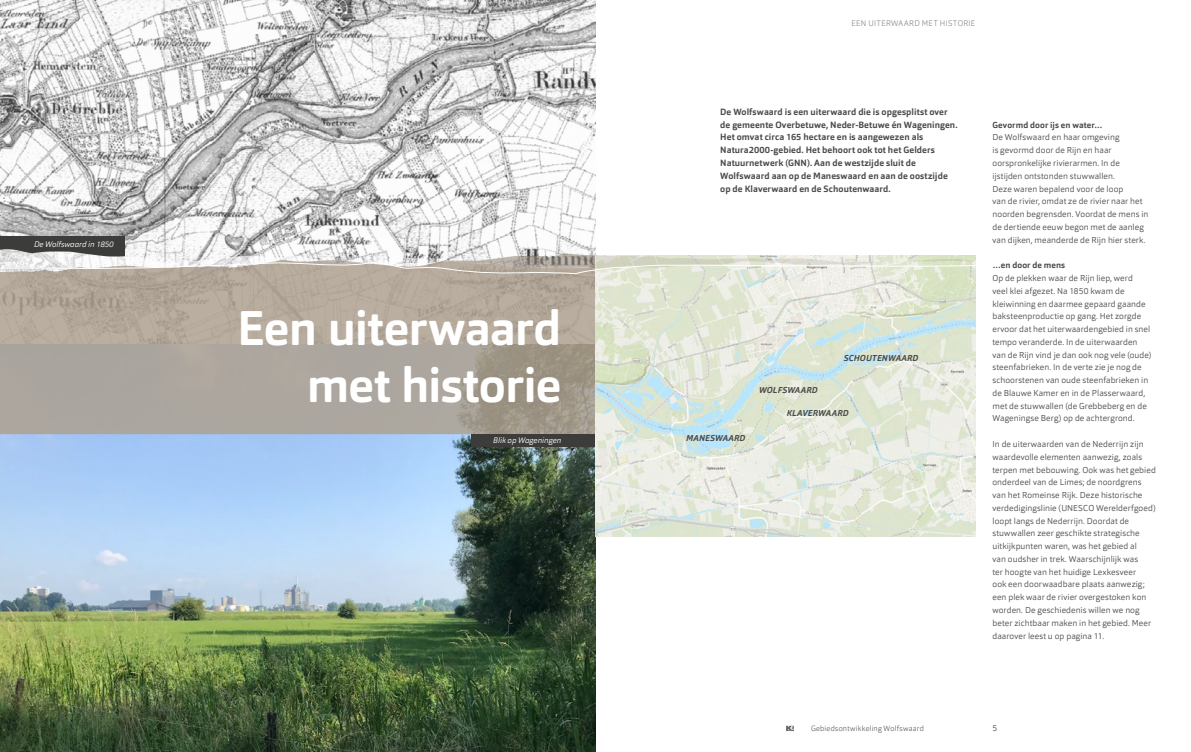
<style>
.page{position:relative;width:1191px;height:752px;background:#fff}
.page>*{position:absolute;margin:0;border:0;box-sizing:border-box;transform-origin:0 0}
.t1{font:700 48px/57.6px "Orgon";letter-spacing:-.015em;color:#fff;text-align:right}
.t2{font:700 9px/12.8px "Orgon";letter-spacing:.01em;color:#4a4a49}
.t3{font:300 8.5px/12.8px "Orgon";letter-spacing:.005em;color:#4a4a49}
.t4{font:italic 700 8.5px "Orgon";letter-spacing:.015em;color:#4a4a49}
.t5{font:700 8.5px "Orgon";letter-spacing:.01em;color:#4a4a49}
.t6{font:italic 300 8px "Orgon";letter-spacing:-.005em;color:#fff}
.t7{font:200 8px "Orgon";letter-spacing:.02em;color:#7f7e7e}
.t8{font:200 7.5px "Orgon";letter-spacing:.01em;color:#4a4a49}
</style>
<div class="page">
<svg style="left:786px;top:725px;width:8px;height:5px"></svg>
<img style="left:0;top:0;width:595px;height:751px">
<svg style="left:0;top:275px;width:595px;height:159px;background:#ada499"></svg>
<div style="left:471px;top:434px;width:124px;height:12px;background:#3c3c3b"></div>
<img style="left:595px;top:275px;width:380px;height:261px">
<svg style="left:0;top:236px;width:976px;height:39px"></svg>
<p class="t6" style="left:34px;top:239px;width:81px">De Wolfswaard in 1850</p>
<h1 class="t1" style="left:237px;top:299px;width:326px">Een uiterwaard met historie</h1>
<p class="t6" style="left:493px;top:435px;width:70px">Blik op Wageningen</p>
<p class="t7" style="left:851px;top:18px;width:125px">EEN UITERWAARD MET HISTORIE</p>
<p class="t2" style="left:720px;top:105px;width:239px">De Wolfswaard is een uiterwaard die is opgesplitst over de gemeente Overbetuwe, Neder-Betuwe én Wageningen.<br>Het omvat circa 165 hectare en is aangewezen als Natura2000-gebied. Het behoort ook tot het Gelders Natuurnetwerk (GNN). Aan de westzijde sluit de Wolfswaard aan op de Maneswaard en aan de oostzijde op de Klaverwaard en de Schoutenwaard.</p>
<p class="t4" style="left:843px;top:352px;width:76px">SCHOUTENWAARD</p>
<p class="t4" style="left:686px;top:432px;width:61px">MANESWAARD</p>
<p class="t4" style="left:759px;top:384px;width:60px">WOLFSWAARD</p>
<p class="t4" style="left:786px;top:408px;width:63px">KLAVERWAARD</p>
<p class="t5" style="left:992px;top:119px;width:112px">Gevormd door ijs en water…</p>
<p class="t3" style="left:992px;top:131px;width:157px">De Wolfswaard en haar omgeving<br>is gevormd door de Rijn en haar oorspronkelijke rivierarmen. In de ijstijden ontstonden stuwwallen.<br>Deze waren bepalend voor de loop<br>van de rivier, omdat ze de rivier naar het noorden begrensden. Voordat de mens in de dertiende eeuw begon met de aanleg van dijken, meanderde de Rijn hier sterk.</p>
<p class="t5" style="left:992px;top:259px;width:74px">…en door de mens</p>
<p class="t3" style="left:992px;top:271px;width:160px">Op de plekken waar de Rijn liep, werd<br>veel klei afgezet. Na 1850 kwam de kleiwinning en daarmee gepaard gaande baksteenproductie op gang. Het zorgde ervoor dat het uiterwaardengebied in snel tempo veranderde. In de uiterwaarden van de Rijn vind je dan ook nog vele (oude) steenfabrieken. In de verte zie je nog de schoorstenen van oude steenfabrieken in de Blauwe Kamer en in de Plasserwaard, met de stuwwallen (de Grebbeberg en de Wageningse Berg) op de achtergrond.</p>
<p class="t3" style="left:992px;top:437px;width:165px">In de uiterwaarden van de Nederrijn zijn waardevolle elementen aanwezig, zoals terpen met bebouwing. Ook was het gebied onderdeel van de Limes; de noordgrens van het Romeinse Rijk. Deze historische verdedigingslinie (UNESCO Werelderfgoed) loopt langs de Nederrijn. Doordat de stuwwallen zeer geschikte strategische uitkijkpunten waren, was het gebied al<br>van oudsher in trek. Waarschijnlijk was<br>ter hoogte van het huidige Lexkesveer<br>ook een doorwaadbare plaats aanwezig; een plek waar de rivier overgestoken kon worden. De geschiedenis willen we nog beter zichtbaar maken in het gebied. Meer daarover leest u op pagina 11.</p>
<p class="t8" style="left:811px;top:723px;width:115px">Gebiedsontwikkeling Wolfswaard</p>
<p class="t3" style="left:992px;top:721px;width:6px">5</p>
</div>
